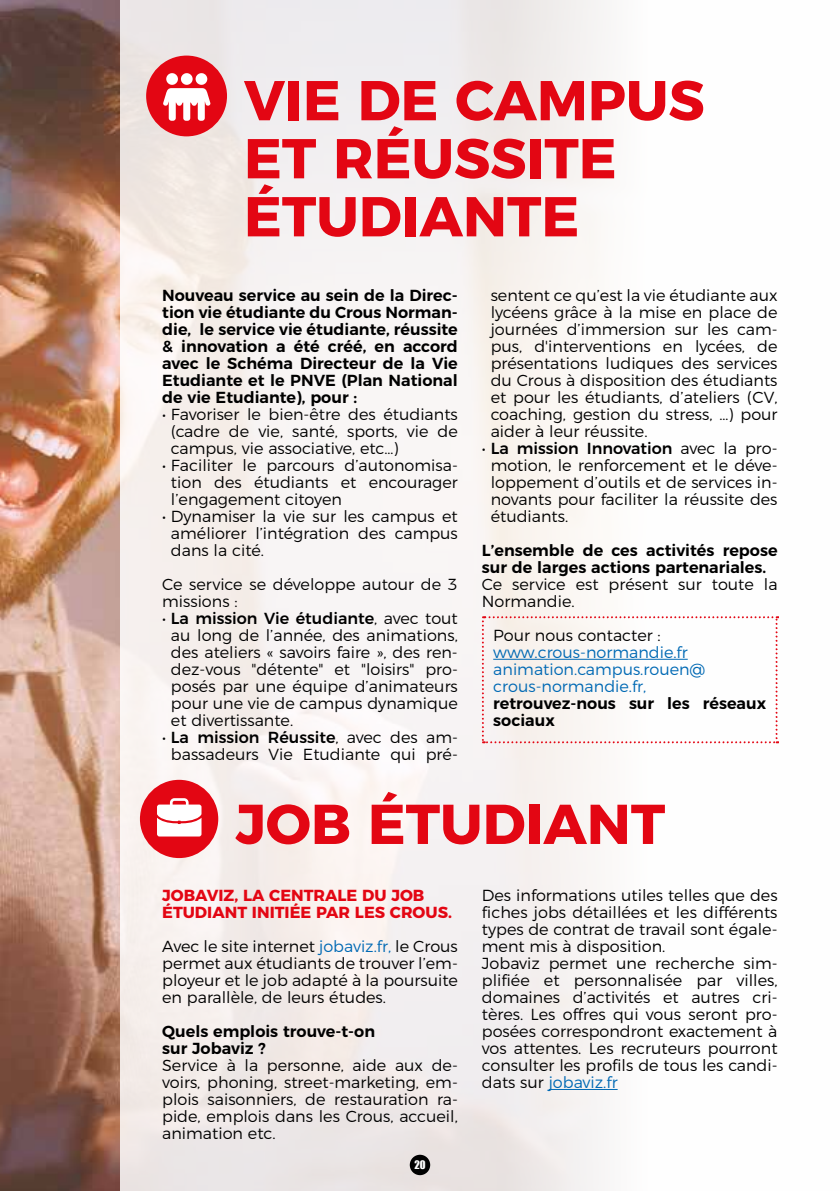
<style>
.page{position:relative;width:840px;height:1191px;background:#fff}
.page>*{position:absolute;margin:0;border:0;box-sizing:border-box;transform-origin:0 0}
.t1{font:700 56px/58px "Montserrat";color:#e30613}
.t2{font:300 16px/17px "Montserrat";color:#000;text-align:justify}
.t3{font:600 16px/17px "Montserrat";color:#000}
.t4{font:300 16px/17px "Montserrat";color:#0069b4}
.t5{font:700 16px/17px "Montserrat";color:#e30613}
.t6{font:10.8px "Impact";color:#fff}
.s1{font-weight:500}
.s2{color:#0069b4}
</style>
<div class="page">
<img style="left:0;top:0;width:120px;height:1191px">
<div style="left:120px;top:0;width:719px;height:1191px;background:linear-gradient(to right,#f1eae8,#feffff)"></div>
<div style="left:409px;top:1154px;width:21px;height:21px;background:#000;border-radius:50%"></div>
<div style="left:140px;top:780px;width:78px;height:78px;background:#e30613;border-radius:50%"></div>
<svg style="left:157px;top:798px;width:44px;height:38px"></svg>
<div style="left:146px;top:56px;width:81px;height:80px;background:#e30613;border-radius:50%"></div>
<svg style="left:163px;top:73px;width:47px;height:48px"></svg>
<hr style="left:548px;top:1089px;width:69px;height:1px;background:#0069b4">
<svg style="left:481px;top:616px;width:296px;height:127px"></svg>
<h1 class="t1" style="left:244px;top:67px;width:462px">VIE DE CAMPUS<br>ET RÉUSSITE<br>ÉTUDIANTE</h1>
<p class="t3" style="left:162px;top:285px;width:297px;text-align:justify">Nouveau service au sein de la Direc&shy;tion vie étudiante du Crous Norman&shy;die, le service vie étudiante, réussite &amp; innovation a été créé, en accord avec le Schéma Directeur de la Vie Etudiante et le PNVE (Plan National de vie Etudiante), pour :</p>
<p class="t2" style="left:171px;top:404px;width:288px;text-indent:-9px">• Favoriser le bien-être des étudiants (cadre de vie, santé, sports, vie de campus, vie associative, etc…)</p>
<p class="t2" style="left:171px;top:455px;width:288px;text-indent:-9px">• Faciliter le parcours d’autonomisa&shy;tion des étudiants et encourager l’engagement citoyen</p>
<p class="t2" style="left:171px;top:506px;width:288px;text-indent:-9px">• Dynamiser la vie sur les campus et améliorer l’intégration des campus dans la cité.</p>
<p class="t2" style="left:162px;top:574px;width:297px">Ce service se développe autour de 3 missions :</p>
<p class="t2" style="left:171px;top:608px;width:288px;text-indent:-9px">• <span class="s1">La mission Vie étudiante</span>, avec tout au long de l’année, des animations, des ateliers « savoirs faire », des ren&shy;dez-vous "détente" et "loisirs" pro&shy;posés par une équipe d’animateurs pour une vie de campus dynamique et divertissante.</p>
<p class="t2" style="left:162px;top:727px;width:297px;text-align:center">• <span class="s1">La mission Réussite</span>, avec des am&shy;bassadeurs Vie Etudiante qui pré-</p>
<p class="t2" style="left:490px;top:285px;width:288px">sentent ce qu’est la vie étudiante aux lycéens grâce à la mise en place de journées d’immersion sur les cam&shy;pus, d'interventions en lycées, de présentations ludiques des services du Crous à disposition des étudiants et pour les étudiants, d’ateliers (CV, coaching, gestion du stress, …) pour aider à leur réussite.</p>
<p class="t2" style="left:490px;top:438px;width:288px;text-indent:-9px">• <span class="s1">La mission Innovation</span> avec la pro&shy;motion, le renforcement et le déve&shy;loppement d’outils et de services in&shy;novants pour faciliter la réussite des étudiants.</p>
<p class="t3" style="left:481px;top:540px;width:297px">L’ensemble de ces activités repose sur de larges actions partenariales.</p>
<p class="t2" style="left:481px;top:574px;width:297px">Ce service est présent sur toute la<br>Normandie.</p>
<p class="t2" style="left:493px;top:625px;width:169px">Pour nous contacter :</p>
<p class="t4" style="left:493px;top:642px;width:213px">www.crous-normandie.fr animation.campus.rouen@ crous-normandie.fr,</p>
<p class="t3" style="left:493px;top:693px;width:274px">retrouvez-nous sur les réseaux sociaux</p>
<h1 class="t1" style="left:235px;top:790px;width:431px">JOB ÉTUDIANT</h1>
<p class="t5" style="left:162px;top:885px;width:291px">JOBAVIZ, LA CENTRALE DU JOB<br>ÉTUDIANT INITIÉE PAR LES CROUS.</p>
<p class="t2" style="left:162px;top:936px;width:297px">Avec le site internet <span class="s2">jobaviz.fr,</span> le Crous permet aux étudiants de trouver l’em&shy;ployeur et le job adapté à la poursuite en parallèle, de leurs études.</p>
<p class="t3" style="left:162px;top:1021px;width:214px">Quels emplois trouve-t-on sur Jobaviz ?</p>
<p class="t2" style="left:162px;top:1055px;width:297px">Service à la personne, aide aux de&shy;voirs, phoning, street-marketing, em&shy;plois saisonniers, de restauration ra&shy;pide, emplois dans les Crous, accueil, animation etc.</p>
<p class="t6" style="left:414px;top:1156px;width:13px">20</p>
<p class="t2" style="left:481px;top:885px;width:297px;text-align:left">Des informations utiles telles que des fiches jobs détaillées et les différents types de contrat de travail sont égale&shy;ment mis à disposition.<br>Jobaviz permet une recherche sim&shy;plifiée et personnalisée par villes, domaines d’activités et autres cri&shy;tères. Les offres qui vous seront pro&shy;posées correspondront exactement à vos attentes. Les recruteurs pourront consulter les profils de tous les candi&shy;dats sur <span class="s2">jobaviz.fr</span></p>
</div>
